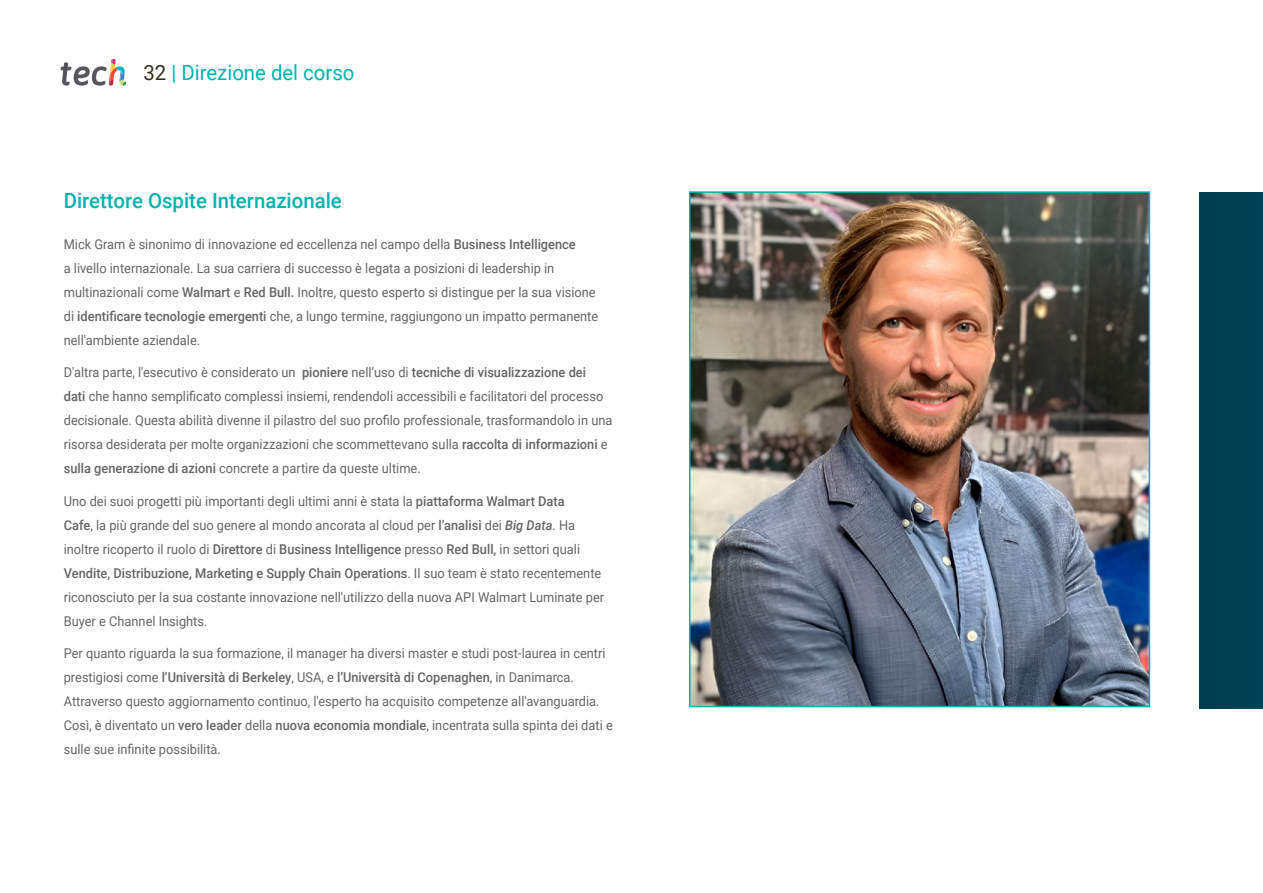
<style>
.page{position:relative;width:1263px;height:893px;background:#fff}
.page>*{position:absolute;margin:0;border:0;box-sizing:border-box;transform-origin:0 0}
.t1{font:500 21px "Roboto";color:#06b2af}
.t2{font:21px "Roboto";color:#00b2af}
.t3{font:13.5px/24px "Roboto";color:#656565;scale:.95 1}
.s1{color:#312e20}
.s2{font-weight:500}
.s3{font-weight:500;font-style:italic}
</style>
<div class="page">
<svg style="left:61px;top:59px;width:65px;height:27px"></svg>
<div style="left:1199px;top:192px;width:64px;height:516px;background:#00404f"></div>
<img style="left:692px;top:194px;width:455px;height:510px">
<div style="left:689px;top:191px;width:461px;height:516px;border:2px solid #00b2af"></div>
<h1 class="t2" style="left:144px;top:57px;width:213px"><span class="s1">32</span> | Direzione del corso</h1>
<h1 class="t1" style="left:64px;top:186px;width:280px">Direttore Ospite Internazionale</h1>
<p class="t3" style="left:64px;top:231px;width:564px">Mick Gram è sinonimo di innovazione ed eccellenza nel campo della <span class="s2">Business Intelligence<br></span>a livello internazionale. La sua carriera di successo è legata a posizioni di leadership in multinazionali come <span class="s2">Walmart</span> e <span class="s2">Red Bull.</span> Inoltre, questo esperto si distingue per la sua visione di <span class="s2">identificare tecnologie emergenti</span> che, a lungo termine, raggiungono un impatto permanente nell'ambiente aziendale.</p>
<p class="t3" style="left:64px;top:360px;width:579px">D'altra parte, l'esecutivo è considerato un <span class="s2">pioniere</span> nell’uso di <span class="s2">tecniche di visualizzazione dei<br>dati</span> che hanno semplificato complessi insiemi, rendendoli accessibili e facilitatori del processo decisionale. Questa abilità divenne il pilastro del suo profilo professionale, trasformandolo in una risorsa desiderata per molte organizzazioni che scommettevano sulla <span class="s2">raccolta di informazioni</span> e <span class="s2">sulla generazione di azioni</span> concrete a partire da queste ultime.</p>
<p class="t3" style="left:64px;top:488px;width:570px">Uno dei suoi progetti più importanti degli ultimi anni è stata la <span class="s2">piattaforma Walmart Data<br>Cafe</span>, la più grande del suo genere al mondo ancorata al cloud per <span class="s2">l’analisi</span> dei <span class="s3">Big Data</span>. Ha inoltre ricoperto il ruolo di <span class="s2">Direttore</span> di <span class="s2">Business Intelligence</span> presso <span class="s2">Red Bull,</span> in settori quali <span class="s2">Vendite, Distribuzione, Marketing e Supply Chain Operations</span>. Il suo team è stato recentemente riconosciuto per la sua costante innovazione nell'utilizzo della nuova API Walmart Luminate per Buyer e Channel Insights.</p>
<p class="t3" style="left:64px;top:641px;width:579px">Per quanto riguarda la sua formazione, il manager ha diversi master e studi post-laurea in centri prestigiosi come <span class="s2">l’Università di Berkeley</span>, USA, e <span class="s2">l’Università di Copenaghen</span>, in Danimarca.<br>Attraverso questo aggiornamento continuo, l'esperto ha acquisito competenze all'avanguardia.<br>Così, è diventato un <span class="s2">vero leader</span> della <span class="s2">nuova economia mondiale</span>, incentrata sulla spinta dei dati e sulle sue infinite possibilità.</p>
</div>
